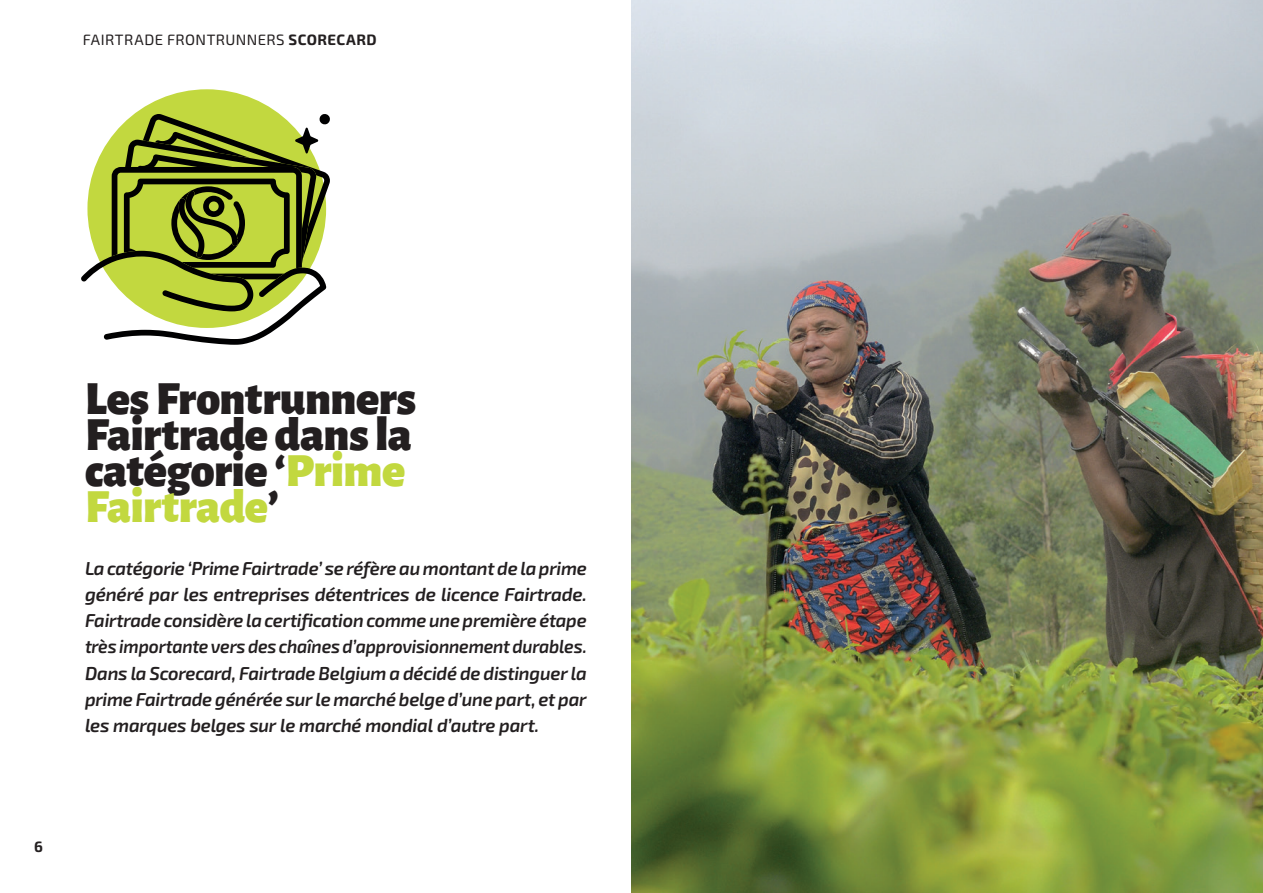
<style>
.page{position:relative;width:1263px;height:893px;background:#fff}
.page>*{position:absolute;margin:0;border:0;box-sizing:border-box;transform-origin:0 0}
.t1{font:900 48px/36px "Alegreya Sans";letter-spacing:-.01em;color:#231f20}
.t2{font:italic 600 18.75px/26.2px "Exo 2";letter-spacing:-.01em;color:#231f20;text-align:justify}
.t3{font:15px "Exo 2";letter-spacing:.025em;color:#231f20}
.t4{font:700 15px "Exo 2";color:#231f20}
.s1{font-weight:700}
.s2{color:#c2d83f}
</style>
<div class="page">
<img style="left:631px;top:0;width:632px;height:893px">
<div style="left:87px;top:89px;width:239px;height:239px;background:#c2d83f;border-radius:50%"></div>
<svg style="left:81px;top:113px;width:249px;height:232px"></svg>
<p class="t3" style="left:83px;top:30px;width:295px">FAIRTRADE FRONTRUNNERS <span class="s1">SCORECARD</span></p>
<p class="t4" style="left:34px;top:837px;width:10px">6</p>
<h1 class="t1" style="left:85px;top:376px;width:333px">Les Frontrunners<br>Fairtrade dans la catégorie ‘<span class="s2">Prime<br>Fairtrade</span>’</h1>
<p class="t2" style="left:85px;top:555px;width:503px">La catégorie ‘Prime Fairtrade’ se réfère au montant de la prime généré par les entreprises détentrices de licence Fairtrade.<br>Fairtrade considère la certification comme une première étape très importante vers des chaînes d’approvisionnement durables.<br>Dans la Scorecard, Fairtrade Belgium a décidé de distinguer la prime Fairtrade générée sur le marché belge d’une part, et par les marques belges sur le marché mondial d’autre part.</p>
</div>
